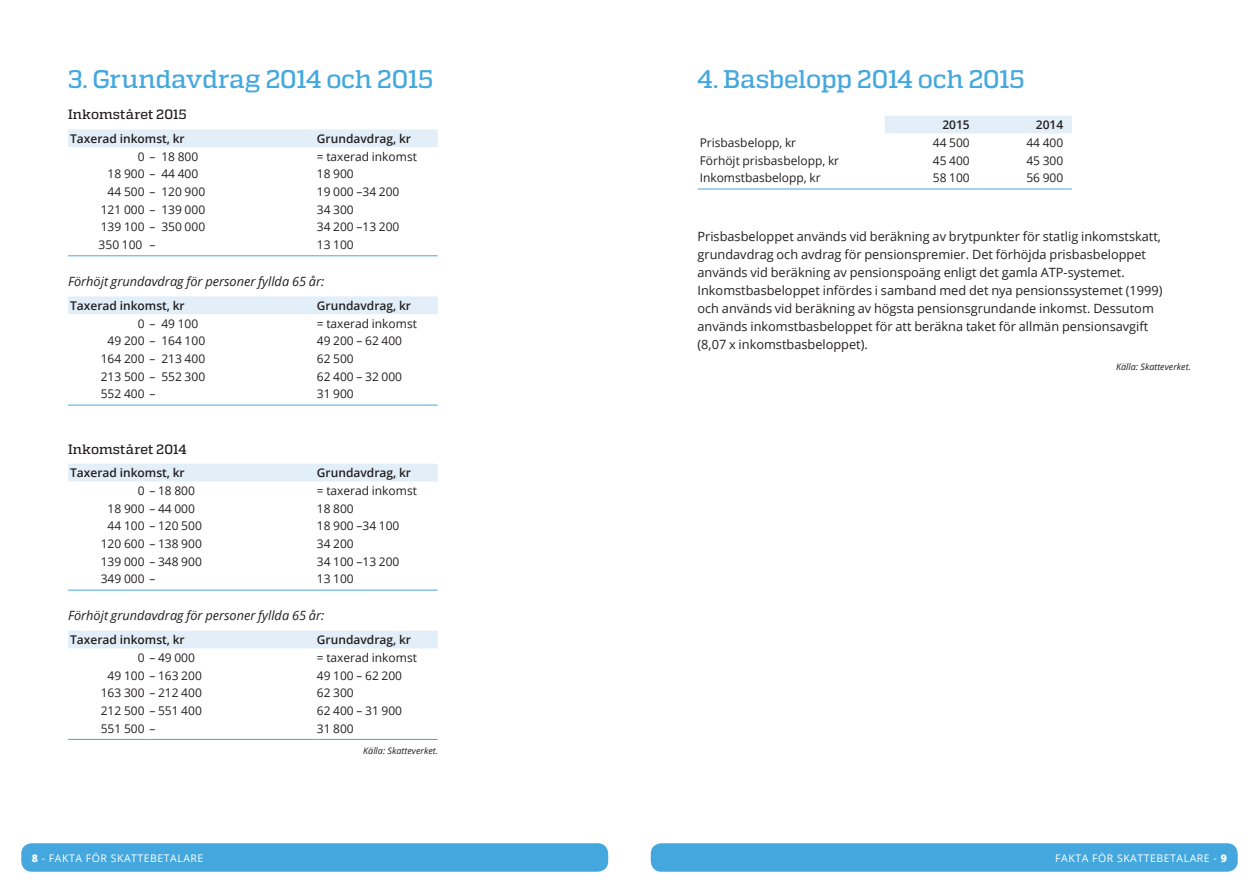
<style>
.page{position:relative;width:1259px;height:893px;background:#fff}
.page>*{position:absolute;margin:0;border:0;box-sizing:border-box;transform-origin:0 0}
.t1{font:500 25.5px "Quadon";letter-spacing:-.01em;color:#44a8de}
.t2{font:500 13.5px "Quadon";letter-spacing:.01em;color:#231f20}
.t3{font:12.75px/18px "Open Sans";color:#231f20}
.t4{font:italic 12.75px "Open Sans";color:#231f20}
.t5{font:12px "Open Sans";color:#231f20}
.t6{font:600 12px "Open Sans";color:#231f20}
.t7{font:10.5px "Open Sans";letter-spacing:.05em;color:#fff}
.t8{font:italic 9px "Open Sans";color:#231f20}
.s1{font-weight:800}
</style>
<div class="page">
<div style="left:21px;top:843px;width:587px;height:29px;background:#44a8de;border-radius:11px"></div>
<div style="left:651px;top:843px;width:586px;height:29px;background:#44a8de;border-radius:11px"></div>
<div style="left:885px;top:116px;width:186px;height:17px;background:#e2eff9"></div>
<hr style="left:697px;top:189px;width:187px;height:1px;background:#44a8de">
<hr style="left:884px;top:189px;width:94px;height:1px;background:#44a8de">
<hr style="left:978px;top:189px;width:93px;height:1px;background:#44a8de">
<div style="left:68px;top:129px;width:370px;height:18px;background:#e2eff9"></div>
<hr style="left:68px;top:255px;width:77px;height:1px;background:#44a8de">
<hr style="left:145px;top:255px;width:170px;height:1px;background:#44a8de">
<hr style="left:315px;top:255px;width:123px;height:1px;background:#44a8de">
<div style="left:68px;top:296px;width:370px;height:18px;background:#e2eff9"></div>
<hr style="left:68px;top:405px;width:77px;height:1px;background:#44a8de">
<hr style="left:145px;top:405px;width:170px;height:1px;background:#44a8de">
<hr style="left:315px;top:405px;width:123px;height:1px;background:#44a8de">
<div style="left:68px;top:464px;width:370px;height:17px;background:#e2eff9"></div>
<hr style="left:68px;top:590px;width:77px;height:1px;background:#44a8de">
<hr style="left:145px;top:590px;width:170px;height:1px;background:#44a8de">
<hr style="left:315px;top:590px;width:123px;height:1px;background:#44a8de">
<div style="left:68px;top:631px;width:370px;height:17px;background:#e2eff9"></div>
<hr style="left:68px;top:739px;width:77px;height:1px;background:#44a8de">
<hr style="left:145px;top:739px;width:170px;height:1px;background:#44a8de">
<hr style="left:315px;top:739px;width:123px;height:1px;background:#44a8de">
<h1 class="t1" style="left:68px;top:65px;width:366px">3. Grundavdrag 2014 och 2015</h1>
<p class="t2" style="left:68px;top:107px;width:120px">Inkomståret 2015</p>
<p class="t6" style="left:70px;top:130px;width:116px">Taxerad inkomst, kr</p>
<p class="t6" style="left:317px;top:130px;width:96px">Grundavdrag, kr</p>
<p class="t5" style="left:138px;top:148px;width:62px">0 – 18 800</p>
<p class="t5" style="left:317px;top:148px;width:102px">= taxerad inkomst</p>
<p class="t5" style="left:108px;top:165px;width:92px">18 900 – 44 400</p>
<p class="t5" style="left:317px;top:165px;width:38px">18 900</p>
<p class="t5" style="left:108px;top:183px;width:99px">44 500 – 120 900</p>
<p class="t5" style="left:317px;top:183px;width:84px">19 000 –34 200</p>
<p class="t5" style="left:101px;top:201px;width:106px">121 000 – 139 000</p>
<p class="t5" style="left:317px;top:201px;width:38px">34 300</p>
<p class="t5" style="left:101px;top:218px;width:106px">139 100 – 350 000</p>
<p class="t5" style="left:317px;top:218px;width:84px">34 200 –13 200</p>
<p class="t5" style="left:99px;top:236px;width:58px">350 100 –</p>
<p class="t5" style="left:317px;top:236px;width:38px">13 100</p>
<p class="t4" style="left:68px;top:273px;width:258px">Förhöjt grundavdrag för personer fyllda 65 år:</p>
<p class="t6" style="left:70px;top:297px;width:116px">Taxerad inkomst, kr</p>
<p class="t6" style="left:317px;top:297px;width:96px">Grundavdrag, kr</p>
<p class="t5" style="left:138px;top:315px;width:62px">0 – 49 100</p>
<p class="t5" style="left:317px;top:315px;width:102px">= taxerad inkomst</p>
<p class="t5" style="left:108px;top:332px;width:99px">49 200 – 164 100</p>
<p class="t5" style="left:317px;top:332px;width:87px">49 200 – 62 400</p>
<p class="t5" style="left:101px;top:350px;width:106px">164 200 – 213 400</p>
<p class="t5" style="left:317px;top:350px;width:38px">62 500</p>
<p class="t5" style="left:101px;top:368px;width:106px">213 500 – 552 300</p>
<p class="t5" style="left:317px;top:368px;width:87px">62 400 – 32 000</p>
<p class="t5" style="left:101px;top:385px;width:56px">552 400 –</p>
<p class="t5" style="left:317px;top:385px;width:38px">31 900</p>
<p class="t2" style="left:68px;top:441px;width:120px">Inkomståret 2014</p>
<p class="t6" style="left:70px;top:464px;width:116px">Taxerad inkomst, kr</p>
<p class="t6" style="left:317px;top:464px;width:96px">Grundavdrag, kr</p>
<p class="t5" style="left:138px;top:482px;width:59px">0 – 18 800</p>
<p class="t5" style="left:317px;top:482px;width:102px">= taxerad inkomst</p>
<p class="t5" style="left:108px;top:500px;width:89px">18 900 – 44 000</p>
<p class="t5" style="left:317px;top:500px;width:38px">18 800</p>
<p class="t5" style="left:108px;top:517px;width:96px">44 100 – 120 500</p>
<p class="t5" style="left:317px;top:517px;width:84px">18 900 –34 100</p>
<p class="t5" style="left:101px;top:535px;width:103px">120 600 – 138 900</p>
<p class="t5" style="left:317px;top:535px;width:38px">34 200</p>
<p class="t5" style="left:101px;top:553px;width:103px">139 000 – 348 900</p>
<p class="t5" style="left:317px;top:553px;width:84px">34 100 –13 200</p>
<p class="t5" style="left:101px;top:570px;width:56px">349 000 –</p>
<p class="t5" style="left:317px;top:570px;width:38px">13 100</p>
<p class="t4" style="left:68px;top:607px;width:258px">Förhöjt grundavdrag för personer fyllda 65 år:</p>
<p class="t6" style="left:70px;top:631px;width:116px">Taxerad inkomst, kr</p>
<p class="t6" style="left:317px;top:631px;width:96px">Grundavdrag, kr</p>
<p class="t5" style="left:138px;top:649px;width:59px">0 – 49 000</p>
<p class="t5" style="left:317px;top:649px;width:102px">= taxerad inkomst</p>
<p class="t5" style="left:108px;top:667px;width:96px">49 100 – 163 200</p>
<p class="t5" style="left:317px;top:667px;width:87px">49 100 – 62 200</p>
<p class="t5" style="left:101px;top:684px;width:103px">163 300 – 212 400</p>
<p class="t5" style="left:317px;top:684px;width:38px">62 300</p>
<p class="t5" style="left:101px;top:702px;width:103px">212 500 – 551 400</p>
<p class="t5" style="left:317px;top:702px;width:87px">62 400 – 31 900</p>
<p class="t5" style="left:101px;top:720px;width:56px">551 500 –</p>
<p class="t5" style="left:317px;top:720px;width:38px">31 800</p>
<p class="t8" style="left:363px;top:745px;width:76px">Källa: Skatteverket.</p>
<h1 class="t1" style="left:697px;top:65px;width:328px">4. Basbelopp 2014 och 2015</h1>
<p class="t6" style="left:942px;top:116px;width:29px">2015</p>
<p class="t6" style="left:1036px;top:116px;width:29px">2014</p>
<p class="t5" style="left:699px;top:134px;width:98px">Prisbasbelopp, kr</p>
<p class="t5" style="left:932px;top:134px;width:38px">44 500</p>
<p class="t5" style="left:1026px;top:134px;width:38px">44 400</p>
<p class="t5" style="left:699px;top:152px;width:141px">Förhöjt prisbasbelopp, kr</p>
<p class="t5" style="left:932px;top:152px;width:38px">45 400</p>
<p class="t5" style="left:1026px;top:152px;width:38px">45 300</p>
<p class="t5" style="left:699px;top:169px;width:122px">Inkomstbasbelopp, kr</p>
<p class="t5" style="left:932px;top:169px;width:38px">58 100</p>
<p class="t5" style="left:1026px;top:169px;width:38px">56 900</p>
<p class="t3" style="left:697px;top:227px;width:466px">Prisbasbeloppet används vid beräkning av brytpunkter för statlig inkomstskatt, grundavdrag och avdrag för pensionspremier. Det förhöjda prisbasbeloppet används vid beräkning av pensionspoäng enligt det gamla ATP-systemet.<br>Inkomstbasbeloppet infördes i samband med det nya pensionssystemet (1999) och används vid beräkning av högsta pensionsgrundande inkomst. Dessutom används inkomstbasbeloppet för att beräkna taket för allmän pensionsavgift (8,07 x inkomstbasbeloppet).</p>
<p class="t8" style="left:1116px;top:360px;width:76px">Källa: Skatteverket.</p>
<p class="t7" style="left:32px;top:850px;width:173px"><span class="s1">8</span> - FAKTA FÖR SKATTEBETALARE</p>
<p class="t7" style="left:1055px;top:850px;width:173px">FAKTA FÖR SKATTEBETALARE - <span class="s1">9</span></p>
</div>
